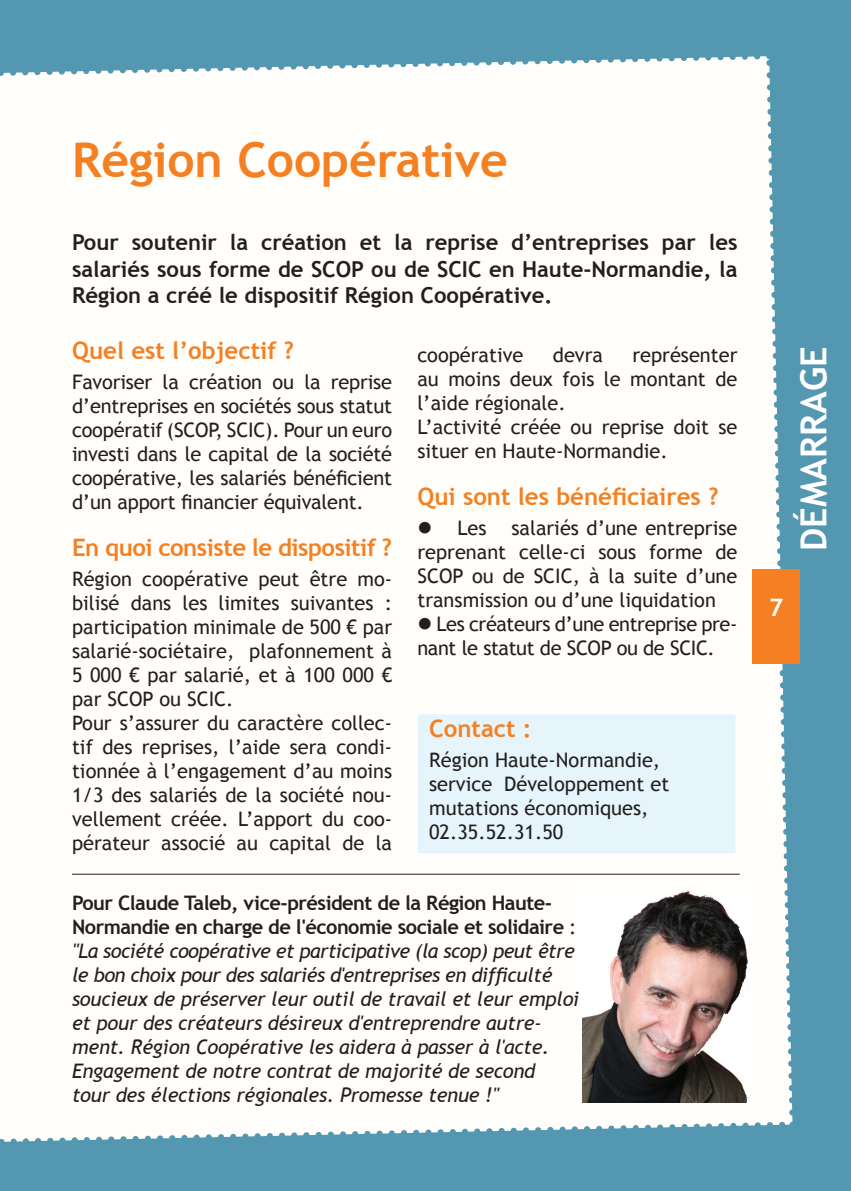
<style>
.page{position:relative;width:851px;height:1191px;background:#fff}
.page>*{position:absolute;margin:0;border:0;box-sizing:border-box;transform-origin:0 0}
.t1{font:700 48px "Trebuchet MS";color:#f58021}
.t2{font:700 36px "Trebuchet MS";color:#fff}
.t3{font:700 24px "Trebuchet MS";color:#f58021}
.t4{font:700 24px "Trebuchet MS";letter-spacing:-.02em;color:#f58021}
.t5{font:700 24px "Trebuchet MS";color:#fff}
.t6{font:700 22px/26.4px "Trebuchet MS";color:#231f20;text-align:justify}
.t7{font:20px/24px "Trebuchet MS";color:#231f20}
.t8{font:italic 20px/24px "Trebuchet MS";letter-spacing:-.01em;color:#231f20}
.t9{font:20px/24px "Trebuchet MS";letter-spacing:-.02em;color:#231f20}
.s1{font-weight:700;font-style:normal}
.s2{font-style:normal}
</style>
<div class="page">
<div style="left:0;top:0;width:850px;height:1191px;background:#5397b1"></div>
<div style="left:0;top:56px;width:798px;height:1086px;background:#fffefb"></div>
<div style="left:752px;top:569px;width:48px;height:94px;background:#f58021"></div>
<div style="left:417px;top:713px;width:319px;height:141px;background:#e6f5fb"></div>
<div style="left:416px;top:712px;width:321px;height:143px;border:2px solid #fff"></div>
<img style="left:583px;top:889px;width:168px;height:213px">
<hr style="left:72px;top:873px;width:667px;height:1px;background:#231f20">
<h1 class="t1" style="left:72px;top:130px;width:437px">Région Coopérative</h1>
<p class="t6" style="left:72px;top:229px;width:666px">Pour soutenir la création et la reprise d’entreprises par les salariés sous forme de SCOP ou de SCIC en Haute-Normandie, la Région a créé le dispositif Région Coopérative.</p>
<p class="t3" style="left:72px;top:335px;width:223px">Quel est l’objectif ?</p>
<p class="t7" style="left:72px;top:370px;width:321px;text-align:justify">Favoriser la création ou la reprise d’entreprises en sociétés sous statut coopératif (SCOP, SCIC). Pour un euro investi dans le capital de la société coopérative, les salariés bénéficient d’un apport financier équivalent.</p>
<p class="t4" style="left:72px;top:532px;width:321px">En quoi consiste le dispositif ?</p>
<p class="t7" style="left:72px;top:567px;width:321px">Région coopérative peut être mo&shy;bilisé dans les limites suivantes : participation minimale de 500 € par salarié-sociétaire, plafonnement à 5 000 € par salarié, et à 100 000 € par SCOP ou SCIC.<br>Pour s’assurer du caractère collec&shy;tif des reprises, l’aide sera condi&shy;tionnée à l’engagement d’au moins 1/3 des salariés de la société nou&shy;vellement créée. L’apport du coo&shy;pérateur associé au capital de la</p>
<p class="t7" style="left:417px;top:343px;width:108px">coopérative</p>
<p class="t7" style="left:552px;top:343px;width:52px">devra</p>
<p class="t7" style="left:417px;top:343px;width:321px;text-indent:215px">représenter au moins deux fois le montant de l’aide régionale.<br>L’activité créée ou reprise doit se situer en Haute-Normandie.</p>
<p class="t3" style="left:417px;top:481px;width:303px">Qui sont les bénéficiaires ?</p>
<p class="t7" style="left:417px;top:516px;width:71px">● Les</p>
<p class="t7" style="left:417px;top:516px;width:321px;text-align:justify;text-indent:94px">salariés d’une entreprise reprenant celle-ci sous forme de SCOP ou de SCIC, à la suite d’une transmission ou d’une liquidation</p>
<p class="t9" style="left:417px;top:612px;width:321px">● Les créateurs d’une entreprise pre&shy;nant le statut de SCOP ou de SCIC.</p>
<p class="t3" style="left:429px;top:714px;width:104px">Contact :</p>
<p class="t7" style="left:429px;top:748px;width:241px">Région Haute-Normandie, service Développement et mutations économiques,<br>02.35.52.31.50</p>
<p class="t8" style="left:72px;top:890px;width:508px"><span class="s1">Pour Claude Taleb, vice-président de la Région Haute-Normandie en charge de l'économie sociale et solidaire</span> <span class="s2">: </span>"La société coopérative et participative (la scop) peut être le bon choix pour des salariés d'entreprises en difficulté soucieux de préserver leur outil de travail et leur emploi et pour des créateurs désireux d'entreprendre autre&shy;ment. Région Coopérative les aidera à passer à l'acte.<br>Engagement de notre contrat de majorité de second<br>tour des élections régionales. Promesse tenue !"</p>
<h2 class="t2" style="left:791px;top:551px;width:206px;rotate:-90deg">DÉMARRAGE</h2>
<p class="t5" style="left:769px;top:592px;width:16px">7</p>
</div>
